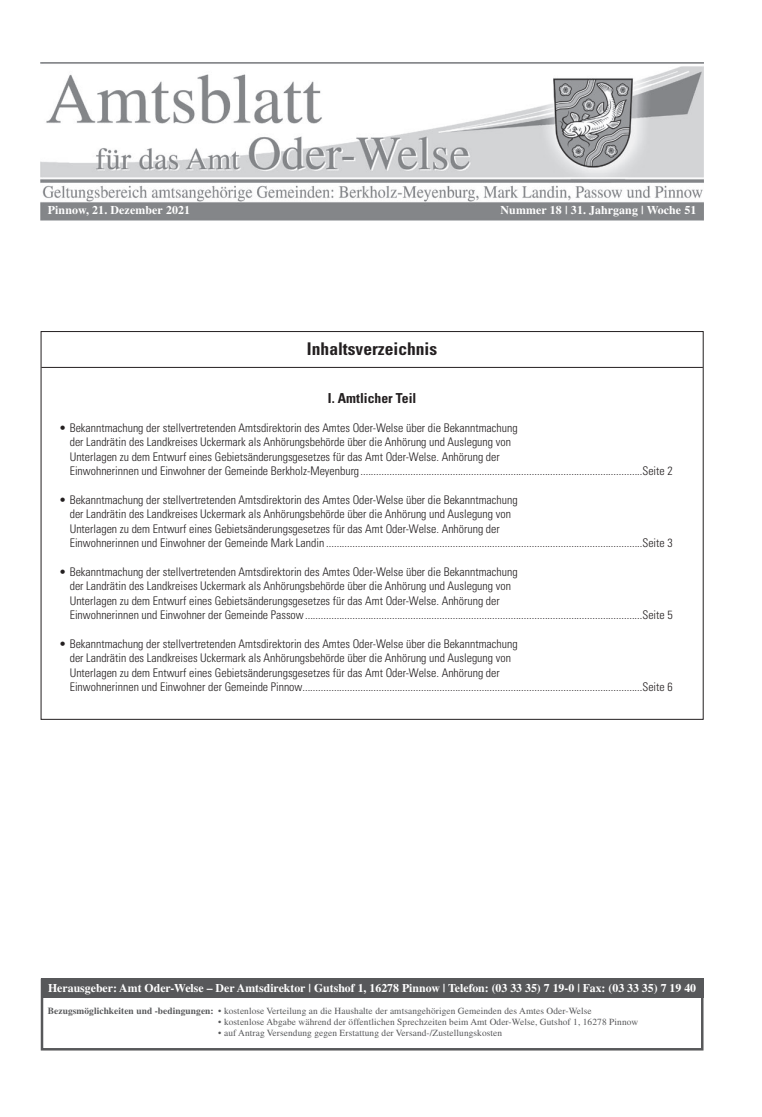
<style>
.page{position:relative;width:762px;height:1117px;background:#fff}
.page>*{position:absolute;margin:0;border:0;box-sizing:border-box;transform-origin:0 0}
.t1{font:700 condensed 17.5px "Univers";color:#231f20}
.t2{font:700 condensed 13.75px "Univers";color:#231f20}
.t3{font:300 condensed 11.88px/14.4px "Univers";color:#231f20}
.t4{font:700 11.88px "Times";letter-spacing:.01em;color:#fff}
.t5{font:700 11.75px "Times";color:#fff}
.t6{font:9.38px "Times";letter-spacing:.01em;color:#57585a}
.s1{font-weight:700}
</style>
<div class="page">
<img style="left:41px;top:62px;width:662px;height:158px">
<div style="left:41px;top:978px;width:662px;height:19px;background:#57585a"></div>
<div style="left:41px;top:978px;width:662px;height:72px;border:2px solid #57585a"></div>
<hr style="left:41px;top:367px;width:662px;height:1px;background:#231f20">
<p class="t4" style="left:48px;top:203px;width:144px">Pinnow, 21. Dezember 2021</p>
<p class="t4" style="left:500px;top:203px;width:197px">Nummer 18 | 31. Jahrgang | Woche 51</p>
<h1 class="t1" style="left:307px;top:338px;width:132px">Inhaltsverzeichnis</h1>
<p class="t2" style="left:328px;top:390px;width:90px">I. Amtlicher Teil</p>
<p class="t3" style="left:70px;top:420px;width:604px;text-indent:-11px">• Bekanntmachung der stellvertretenden Amtsdirektorin des Amtes Oder-Welse über die Bekanntmachung<br>der Landrätin des Landkreises Uckermark als Anhörungsbehörde über die Anhörung und Auslegung von<br>Unterlagen zu dem Entwurf eines Gebietsänderungsgesetzes für das Amt Oder-Welse. Anhörung der<br>Einwohnerinnen und Einwohner der Gemeinde Berkholz-Meyenburg...........................................................................................................Seite 2</p>
<p class="t3" style="left:70px;top:492px;width:604px;text-indent:-11px">• Bekanntmachung der stellvertretenden Amtsdirektorin des Amtes Oder-Welse über die Bekanntmachung<br>der Landrätin des Landkreises Uckermark als Anhörungsbehörde über die Anhörung und Auslegung von<br>Unterlagen zu dem Entwurf eines Gebietsänderungsgesetzes für das Amt Oder-Welse. Anhörung der<br>Einwohnerinnen und Einwohner der Gemeinde Mark Landin ........................................................................................................................Seite 3</p>
<p class="t3" style="left:70px;top:564px;width:604px;text-indent:-11px">• Bekanntmachung der stellvertretenden Amtsdirektorin des Amtes Oder-Welse über die Bekanntmachung<br>der Landrätin des Landkreises Uckermark als Anhörungsbehörde über die Anhörung und Auslegung von<br>Unterlagen zu dem Entwurf eines Gebietsänderungsgesetzes für das Amt Oder-Welse. Anhörung der<br>Einwohnerinnen und Einwohner der Gemeinde Passow................................................................................................................................Seite 5</p>
<p class="t3" style="left:70px;top:636px;width:604px;text-indent:-11px">• Bekanntmachung der stellvertretenden Amtsdirektorin des Amtes Oder-Welse über die Bekanntmachung<br>der Landrätin des Landkreises Uckermark als Anhörungsbehörde über die Anhörung und Auslegung von<br>Unterlagen zu dem Entwurf eines Gebietsänderungsgesetzes für das Amt Oder-Welse. Anhörung der<br>Einwohnerinnen und Einwohner der Gemeinde Pinnow.................................................................................................................................Seite 6</p>
<p class="t5" style="left:48px;top:980px;width:649px">Herausgeber: Amt Oder-Welse – Der Amtsdirektor | Gutshof 1, 16278 Pinnow | Telefon: (03 33 35) 7 19-0 | Fax: (03 33 35) 7 19 40</p>
<p class="t6" style="left:48px;top:1005px;width:545px"><span class="s1">Bezugsmöglichkeiten und -bedingungen:</span> • kostenlose Verteilung an die Haushalte der amtsangehörigen Gemeinden des Amtes Oder-Welse</p>
<p class="t6" style="left:218px;top:1016px;width:421px">• kostenlose Abgabe während der öffentlichen Sprechzeiten beim Amt Oder-Welse, Gutshof 1, 16278 Pinnow</p>
<p class="t6" style="left:218px;top:1027px;width:285px">• auf Antrag Versendung gegen Erstattung der Versand-/Zustellungskosten</p>
</div>
